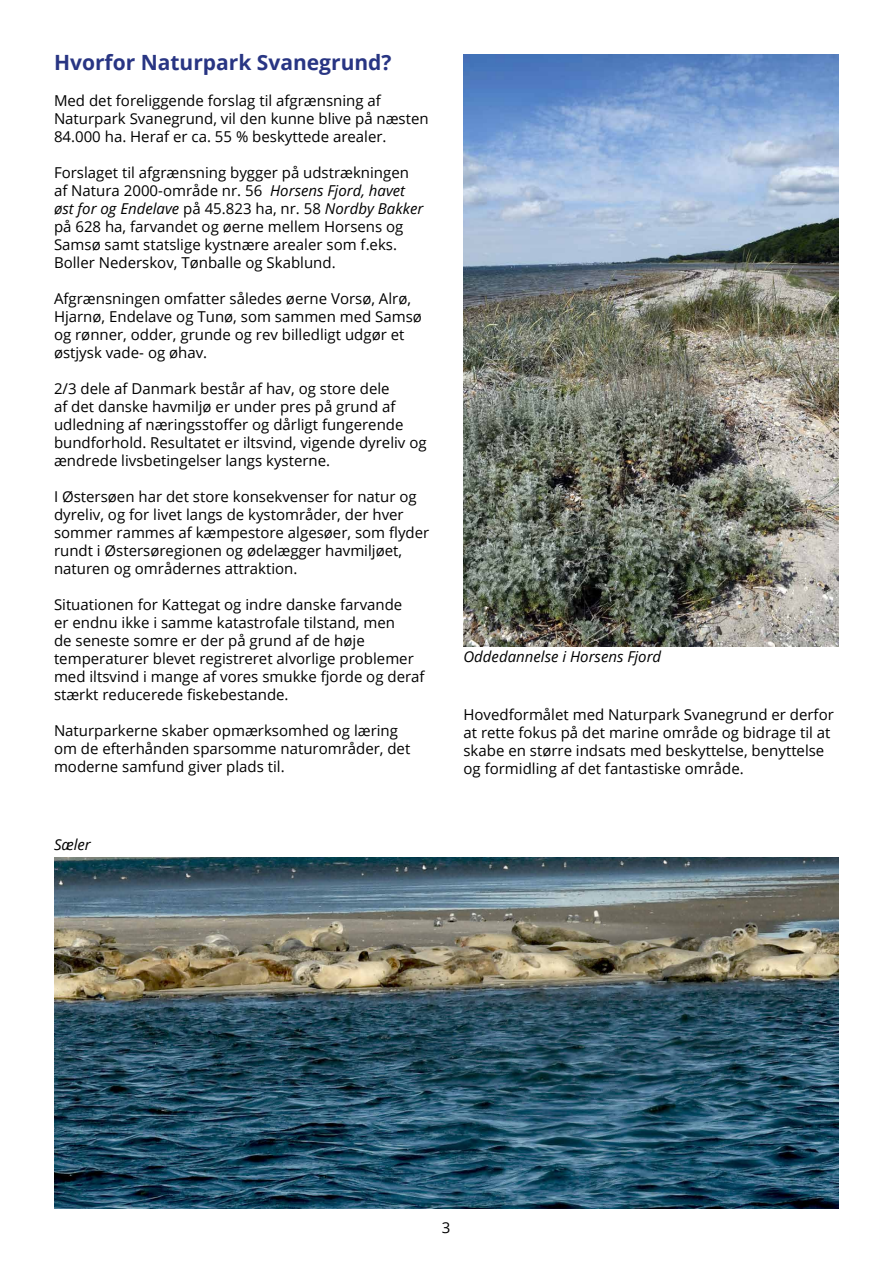
<style>
.page{position:relative;width:893px;height:1263px;background:#fff}
.page>*{position:absolute;margin:0;border:0;box-sizing:border-box;transform-origin:0 0}
.t1{font:700 21px "Open Sans";color:#283583}
.t2{font:15px/18px "Open Sans";color:#000}
.t3{font:italic 15px "Open Sans";color:#000}
.s1{font-style:italic}
</style>
<div class="page">
<img style="left:54px;top:857px;width:785px;height:352px">
<img style="left:463px;top:54px;width:376px;height:592px">
<h1 class="t1" style="left:54px;top:48px;width:339px">Hvorfor Naturpark Svanegrund?</h1>
<p class="t2" style="left:54px;top:91px;width:376px">Med det foreliggende forslag til afgrænsning af<br>Naturpark Svanegrund, vil den kunne blive på næsten<br>84.000 ha. Heraf er ca. 55 % beskyttede arealer.</p>
<p class="t2" style="left:54px;top:163px;width:371px">Forslaget til afgrænsning bygger på udstrækningen af Natura 2000-område nr. 56 <span class="s1">Horsens Fjord, havet øst for og Endelave</span> på 45.823 ha, nr. 58 <span class="s1">Nordby Bakker </span>på 628 ha, farvandet og øerne mellem Horsens og Samsø samt statslige kystnære arealer som f.eks.<br>Boller Nederskov, Tønballe og Skablund.</p>
<p class="t2" style="left:54px;top:289px;width:370px">Afgrænsningen omfatter således øerne Vorsø, Alrø, Hjarnø, Endelave og Tunø, som sammen med Samsø og rønner, odder, grunde og rev billedligt udgør et østjysk vade- og øhav.</p>
<p class="t2" style="left:54px;top:379px;width:374px">2/3 dele af Danmark består af hav, og store dele<br>af det danske havmiljø er under pres på grund af udledning af næringsstoffer og dårligt fungerende bundforhold. Resultatet er iltsvind, vigende dyreliv og ændrede livsbetingelser langs kysterne.</p>
<p class="t2" style="left:54px;top:487px;width:377px">I Østersøen har det store konsekvenser for natur og dyreliv, og for livet langs de kystområder, der hver sommer rammes af kæmpestore algesøer, som flyder rundt i Østersøregionen og ødelægger havmiljøet, naturen og områdernes attraktion.</p>
<p class="t2" style="left:54px;top:595px;width:372px">Situationen for Kattegat og indre danske farvande<br>er endnu ikke i samme katastrofale tilstand, men<br>de seneste somre er der på grund af de høje temperaturer blevet registreret alvorlige problemer med iltsvind i mange af vores smukke fjorde og deraf stærkt reducerede fiskebestande.</p>
<p class="t2" style="left:54px;top:721px;width:358px">Naturparkerne skaber opmærksomhed og læring om de efterhånden sparsomme naturområder, det moderne samfund giver plads til.</p>
<p class="t3" style="left:54px;top:834px;width:38px">Sæler</p>
<p class="t3" style="left:463px;top:646px;width:199px">Oddedannelse i Horsens Fjord</p>
<p class="t2" style="left:463px;top:705px;width:372px">Hovedformålet med Naturpark Svanegrund er derfor at rette fokus på det marine område og bidrage til at skabe en større indsats med beskyttelse, benyttelse og formidling af det fantastiske område.</p>
<p class="t2" style="left:442px;top:1218px;width:10px">3</p>
</div>
